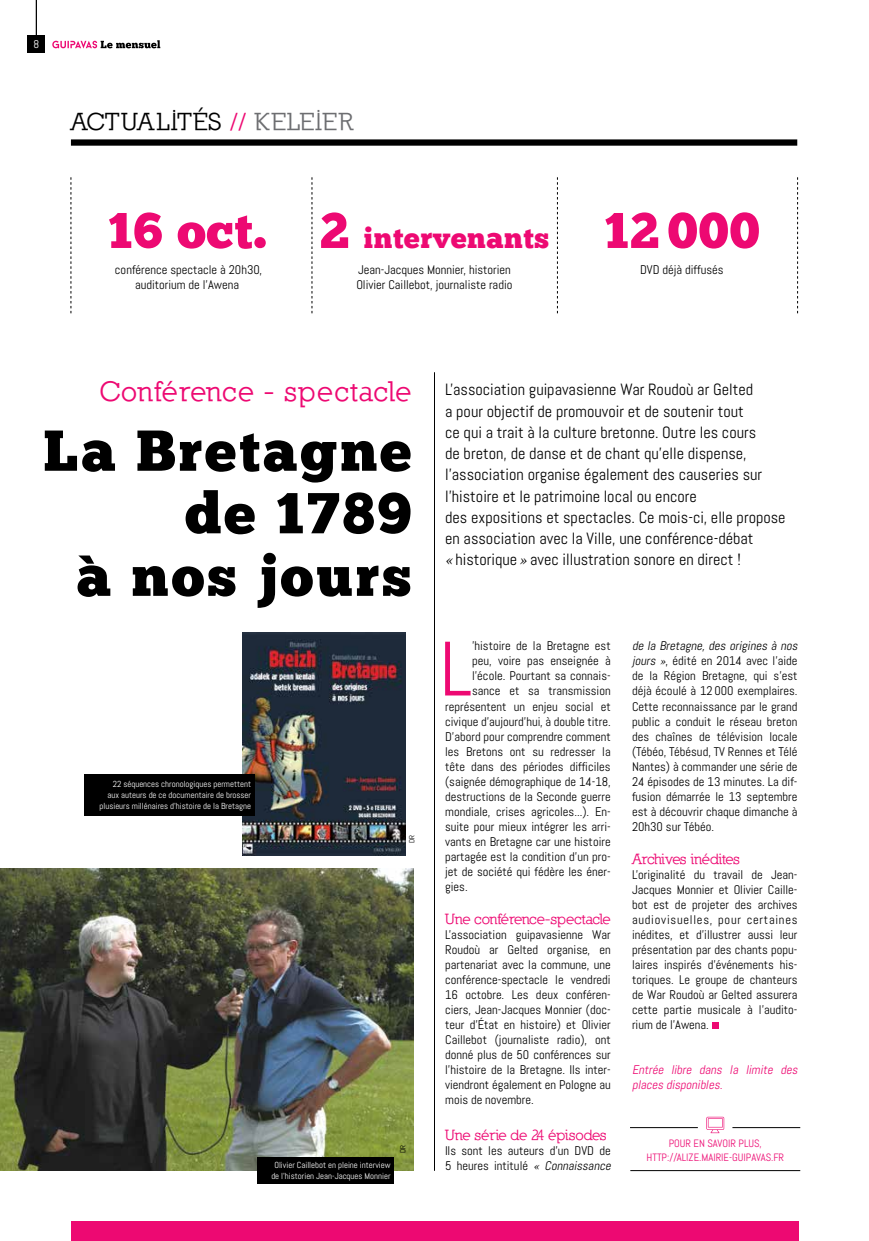
<style>
.page{position:relative;width:869px;height:1241px;background:#fff}
.page>*{position:absolute;margin:0;border:0;box-sizing:border-box;transform-origin:0 0}
.t1{font:76.75px "Abel";color:#ed0972}
.t2{font:57.5px/62.5px "Chunk Five Ex";letter-spacing:.05em;color:#000;text-align:right}
.t3{font:50px "Chunk Five Ex";letter-spacing:.02em;color:#ed0972}
.t4{font:700 28.75px "Nilland";letter-spacing:.02em;color:#ed0972}
.t5{font:28.75px "Chunk Five Ex";letter-spacing:.02em;color:#ed0972}
.t6{font:700 25px "Nilland";letter-spacing:.015em;color:#000}
.t7{font:16.25px/21.2px "Abel";color:#000}
.t8{font:700 15px "Nilland";letter-spacing:-.025em;color:#ed0972}
.t9{font:700 15px "Nilland";color:#ed0972}
.t10{font:12.5px/15px "Abel";color:#000}
.t11{font:italic 12.5px/15px "Abel";color:#ed0972}
.t12{font:11.25px "Abel";color:#fff}
.t13{font:10.62px/13.8px "Abel";color:#ed0972;text-align:center}
.t14{font:8.75px/11.2px "Abel";color:#fff;text-align:right}
.t15{font:7.5px "Abel";color:#000}
.s1{color:#ed0972}
.s2{color:#6d6e71}
.s3{font-size:50px}
.s4{font-style:italic}
</style>
<div class="page">
<hr style="left:36px;top:0;width:1px;height:38px;background:#000">
<div style="left:27px;top:35px;width:18px;height:18px;background:#000"></div>
<div style="left:71px;top:139px;width:725px;height:7px;background:#000"></div>
<div style="left:71px;top:1221px;width:726px;height:19px;background:#ed0972"></div>
<svg style="left:52px;top:40px;width:108px;height:8px"></svg>
<svg style="left:557px;top:177px;width:1px;height:136px"></svg>
<svg style="left:311px;top:177px;width:1px;height:136px"></svg>
<svg style="left:71px;top:177px;width:1px;height:136px"></svg>
<hr style="left:434px;top:372px;width:1px;height:798px;background:#000">
<img style="left:242px;top:632px;width:163px;height:223px">
<div style="left:711px;top:1021px;width:7px;height:7px;background:#ed0972"></div>
<hr style="left:629px;top:1127px;width:68px;height:1px;background:#000">
<hr style="left:732px;top:1127px;width:67px;height:1px;background:#000">
<hr style="left:630px;top:1170px;width:169px;height:1px;background:#000">
<svg style="left:706px;top:1116px;width:17px;height:16px"></svg>
<div style="left:84px;top:774px;width:170px;height:41px;background:#000"></div>
<img style="left:0;top:868px;width:413px;height:301px">
<div style="left:257px;top:1157px;width:137px;height:26px;background:#000"></div>
<p class="t12" style="left:33px;top:37px;width:7px">8</p>
<h3 class="t6" style="left:71px;top:106px;width:283px">ACTUALITÉS <span class="s1">//</span> <span class="s2">KELEIER</span></h3>
<h3 class="t3" style="left:108px;top:193px;width:160px">16 oct.</h3>
<p class="t10" style="left:115px;top:262px;width:149px;text-align:center">conférence spectacle à 20h30, auditorium de l'Awena</p>
<h3 class="t5" style="left:320px;top:216px;width:231px"><span class="s3">2</span> intervenants</h3>
<p class="t10" style="left:356px;top:262px;width:157px">Jean-Jacques Monnier, historien<br>Olivier Caillebot, journaliste radio</p>
<h3 class="t3" style="left:603px;top:193px;width:157px">12 000</h3>
<p class="t10" style="left:640px;top:262px;width:85px">DVD déjà diffusés</p>
<h3 class="t4" style="left:99px;top:374px;width:313px">Conférence - spectacle</h3>
<h2 class="t2" style="left:43px;top:418px;width:369px">La Bretagne de 1789<br>à nos jours</h2>
<p class="t14" style="left:99px;top:778px;width:153px">22 séquences chronologiques permettent aux auteurs de ce documentaire de brosser plusieurs millénaires d’histoire de la Bretagne</p>
<p class="t15" style="left:407px;top:842px;width:9px;rotate:-90deg">DR</p>
<p class="t14" style="left:271px;top:1159px;width:121px;text-align:center">Olivier Caillebot en pleine interview de l'historien Jean-Jacques Monnier</p>
<p class="t15" style="left:398px;top:1152px;width:9px;rotate:-90deg">DR</p>
<p class="t7" style="left:445px;top:379px;width:342px">L'association guipavasienne War Roudoù ar Gelted<br>a pour objectif de promouvoir et de soutenir tout<br>ce qui a trait à la culture bretonne. Outre les cours<br>de breton, de danse et de chant qu'elle dispense, l'association organise également des causeries sur l'histoire et le patrimoine local ou encore<br>des expositions et spectacles. Ce mois-ci, elle propose en association avec la Ville, une conférence-débat <span class="s4">«</span>historique <span class="s4">»</span>avec illustration sonore en direct !</p>
<h1 class="t1" style="left:439px;top:620px;width:34px">L</h1>
<p class="t10" style="left:472px;top:638px;width:140px">'histoire de la Bretagne est</p>
<p class="t10" style="left:472px;top:653px;width:140px">peu, voire pas enseignée à</p>
<p class="t10" style="left:472px;top:668px;width:140px">l'école. Pourtant sa connais-</p>
<p class="t10" style="left:472px;top:683px;width:140px">sance et sa transmission</p>
<p class="t10" style="left:445px;top:698px;width:167px">représentent un enjeu social et</p>
<p class="t10" style="left:445px;top:713px;width:167px">civique d'aujourd'hui, à double titre.</p>
<p class="t10" style="left:445px;top:728px;width:167px">D'abord pour comprendre comment</p>
<p class="t10" style="left:445px;top:743px;width:167px">les Bretons ont su redresser la</p>
<p class="t10" style="left:445px;top:758px;width:167px">tête dans des périodes difficiles</p>
<p class="t10" style="left:445px;top:773px;width:167px">(saignée démographique de 14-18,</p>
<p class="t10" style="left:445px;top:788px;width:167px">destructions de la Seconde guerre</p>
<p class="t10" style="left:445px;top:803px;width:167px">mondiale, crises agricoles...). En-</p>
<p class="t10" style="left:445px;top:818px;width:167px">suite pour mieux intégrer les arri-</p>
<p class="t10" style="left:445px;top:833px;width:167px">vants en Bretagne car une histoire</p>
<p class="t10" style="left:445px;top:848px;width:167px">partagée est la condition d'un pro-</p>
<p class="t10" style="left:445px;top:863px;width:167px">jet de société qui fédère les éner-</p>
<p class="t10" style="left:445px;top:878px;width:24px">gies.</p>
<p class="t8" style="left:445px;top:909px;width:167px">Une conférence-spectacle</p>
<p class="t10" style="left:445px;top:926px;width:167px;text-align:justify">L'association guipavasienne War Roudoù ar Gelted organise, en partenariat avec la commune, une conférence-spectacle le vendredi 16 octobre. Les deux conféren&shy;ciers, Jean-Jacques Monnier (doc&shy;teur d'État en histoire) et Olivier Caillebot (journaliste radio), ont donné plus de 50 conférences sur l'histoire de la Bretagne. Ils inter&shy;viendront également en Pologne au mois de novembre.</p>
<p class="t9" style="left:445px;top:1125px;width:163px">Une série de 24 épisodes</p>
<p class="t10" style="left:445px;top:1142px;width:170px">Ils sont les auteurs d'un DVD de<br>5 heures intitulé <span class="s4">« Connaissance</span></p>
<p class="t10" style="left:631px;top:638px;width:170px"><span class="s4">de la Bretagne, des origines à nos jours »</span>, édité en 2014 avec l'aide de la Région Bretagne, qui s'est déjà écoulé à 12000 exemplaires.<br>Cette reconnaissance par le grand public a conduit le réseau breton des chaînes de télévision locale (Tébéo, Tébésud, TV Rennes et Télé<br>Nantes) à commander une série de<br>24 épisodes de 13 minutes. La dif&shy;fusion démarrée le 13 septembre est à découvrir chaque dimanche à<br>20h30 sur Tébéo.</p>
<p class="t8" style="left:631px;top:849px;width:109px">Archives inédites</p>
<p class="t10" style="left:631px;top:866px;width:167px;text-align:justify">L'originalité du travail de Jean-Jacques Monnier et Olivier Caille&shy;bot est de projeter des archives audiovisuelles, pour certaines inédites, et d'illustrer aussi leur présentation par des chants popu&shy;laires inspirés d'événements his&shy;toriques. Le groupe de chanteurs de War Roudoù ar Gelted assurera cette partie musicale à l'audito&shy;rium de l'Awena.</p>
<p class="t11" style="left:631px;top:1061px;width:170px">Entrée libre dans la limite des places disponibles.</p>
<p class="t13" style="left:646px;top:1136px;width:139px">POUR EN SAVOIR PLUS,<br>HTTP://ALIZE.MAIRIE-GUIPAVAS.FR</p>
</div>
